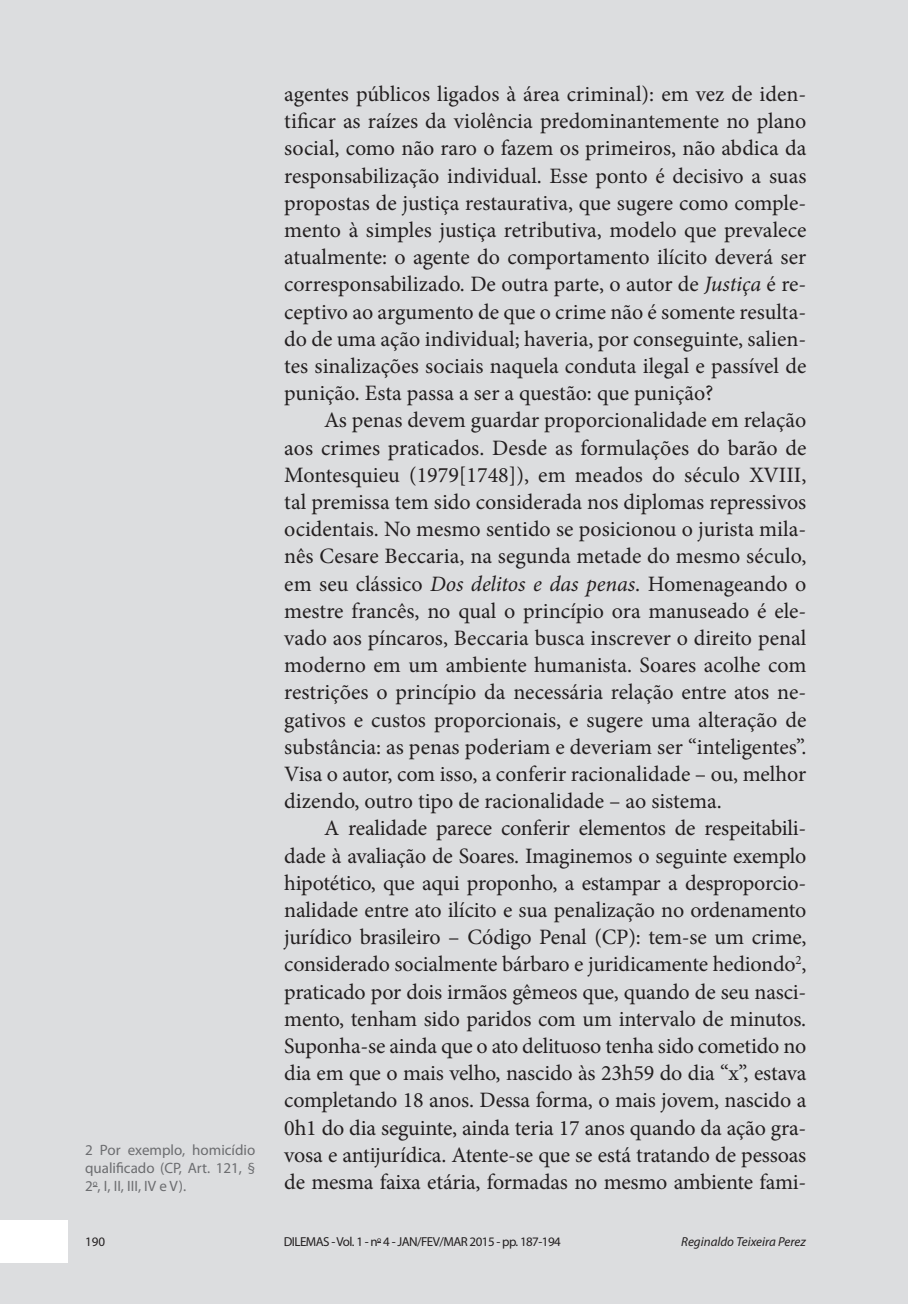
<style>
.page{position:relative;width:908px;height:1304px;background:#fff}
.page>*{position:absolute;margin:0;border:0;box-sizing:border-box;transform-origin:0 0}
.texto{font:22px/27.2px "Minion Pro";letter-spacing:-.005em;color:#231f20;text-align:justify}
.nota{font:15px/18px "Myriad Pro";color:#6c6d70;text-align:justify}
.t1{font:13px "Myriad Pro";letter-spacing:-.04em;color:#231f20}
.t2{font:italic 13px "Myriad Pro";color:#231f20}
.s1{font-style:italic}
</style>
<div class="page">
<div style="left:0;top:0;width:907px;height:1304px;background:#dcdddf"></div>
<div style="left:0;top:1220px;width:68px;height:43px;background:#fff"></div>
<p class="nota" style="left:85px;top:1140px;width:172px">2 Por exemplo, homicídio qualificado (CP, Art. 121, § 2<sup>o</sup>, I, II, III, IV e V).</p>
<p class="texto" style="left:284px;top:81px;width:523px">agentes públicos ligados à área criminal): em vez de iden&shy;tificar as raízes da violência predominantemente no plano social, como não raro o fazem os primeiros, não abdica da responsabilização individual. Esse ponto é decisivo a suas propostas de justiça restaurativa, que sugere como comple&shy;mento à simples justiça retributiva, modelo que prevalece atualmente: o agente do comportamento ilícito deverá ser corresponsabilizado. De outra parte, o autor de <span class="s1">Justiça</span> é re&shy;ceptivo ao argumento de que o crime não é somente resulta&shy;do de uma ação individual; haveria, por conseguinte, salien&shy;tes sinalizações sociais naquela conduta ilegal e passível de punição. Esta passa a ser a questão: que punição?</p>
<p class="texto" style="left:284px;top:407px;width:523px;text-indent:40px">As penas devem guardar proporcionalidade em relação aos crimes praticados. Desde as formulações do barão de Montesquieu (1979[1748]), em meados do século XVIII, tal premissa tem sido considerada nos diplomas repressivos ocidentais. No mesmo sentido se posicionou o jurista mila&shy;nês Cesare Beccaria, na segunda metade do mesmo século, em seu clássico <span class="s1">Dos delitos e das penas</span>. Homenageando o mestre francês, no qual o princípio ora manuseado é ele&shy;vado aos píncaros, Beccaria busca inscrever o direito penal moderno em um ambiente humanista. Soares acolhe com restrições o princípio da necessária relação entre atos ne&shy;gativos e custos proporcionais, e sugere uma alteração de substância: as penas poderiam e deveriam ser “inteligentes”.<br>Visa o autor, com isso, a conferir racionalidade – ou, melhor dizendo, outro tipo de racionalidade – ao sistema.</p>
<p class="texto" style="left:284px;top:815px;width:523px;text-indent:40px">A realidade parece conferir elementos de respeitabili&shy;dade à avaliação de Soares. Imaginemos o seguinte exemplo hipotético, que aqui proponho, a estampar a desproporcio&shy;nalidade entre ato ilícito e sua penalização no ordenamento jurídico brasileiro – Código Penal (CP): tem-se um crime, considerado socialmente bárbaro e juridicamente hediondo<sup>2</sup>, praticado por dois irmãos gêmeos que, quando de seu nasci&shy;mento, tenham sido paridos com um intervalo de minutos.<br>Suponha-se ainda que o ato delituoso tenha sido cometido no dia em que o mais velho, nascido às 23h59 do dia “x”, estava completando 18 anos. Dessa forma, o mais jovem, nascido a 0h1 do dia seguinte, ainda teria 17 anos quando da ação gra&shy;vosa e antijurídica. Atente-se que se está tratando de pessoas de mesma faixa etária, formadas no mesmo ambiente fami-</p>
<p class="t1" style="left:85px;top:1234px;width:22px">190</p>
<p class="t1" style="left:283px;top:1234px;width:278px">DILEMAS - Vol. 1 - n<sup>o</sup> 4 - JAN/FEV/MAR 2015 - pp. 187-194</p>
<p class="t2" style="left:681px;top:1234px;width:126px">Reginaldo Teixeira Perez</p>
</div>
